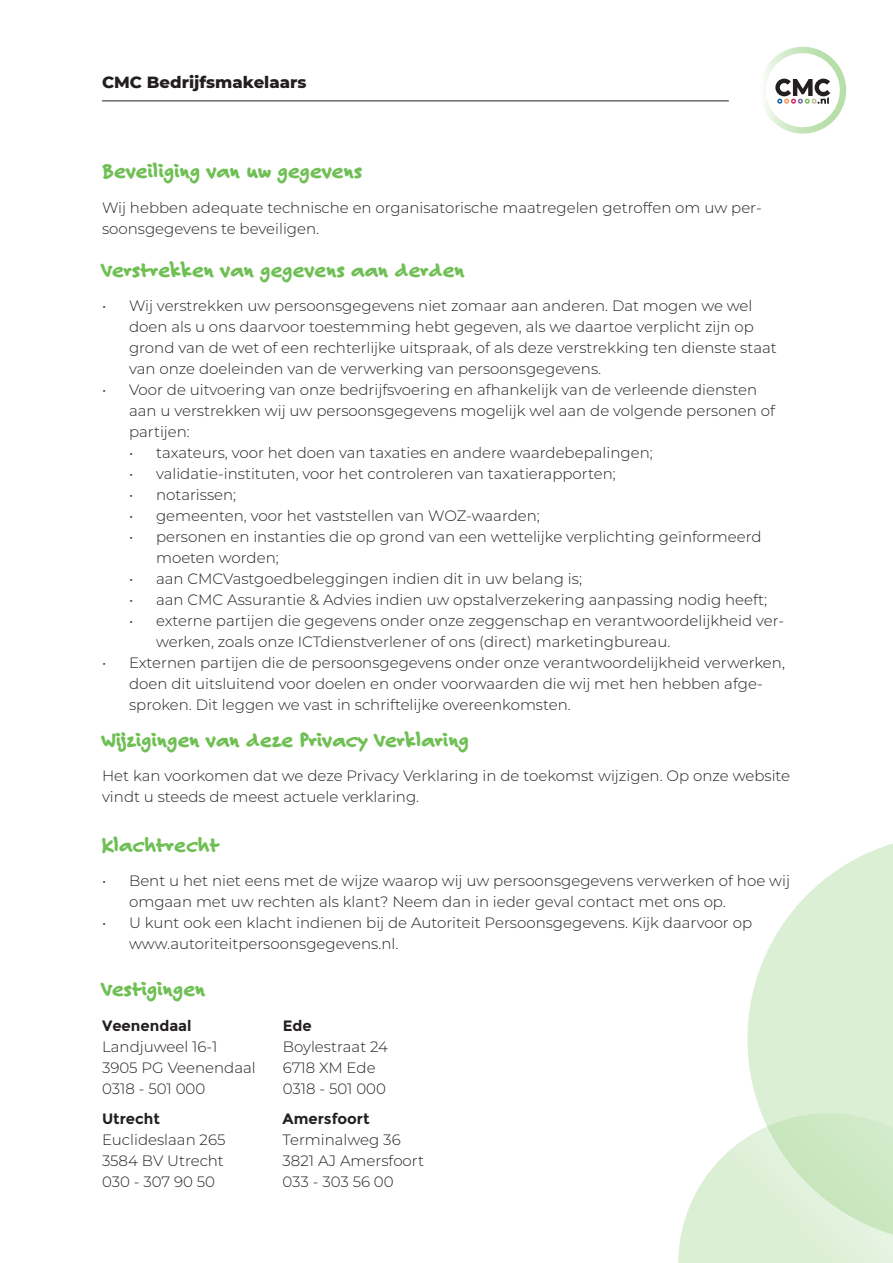
<style>
.page{position:relative;width:893px;height:1263px;background:#fff}
.page>*{position:absolute;margin:0;border:0;box-sizing:border-box;transform-origin:0 0}
.t1{font:800 21px "Felt Tip Roman";color:#6fbf54}
.t2{font:800 16.5px "Montserrat";color:#231f20}
.t3{font:300 15px/21px "Montserrat";color:#231f20}
.s1{font-weight:700}
</style>
<div class="page">
<svg style="left:678px;top:1138px;width:215px;height:125px"></svg>
<svg style="left:747px;top:843px;width:146px;height:400px;background:#def0d7"></svg>
<svg style="left:759px;top:47px;width:87px;height:87px"></svg>
<div style="left:766px;top:53px;width:74px;height:74px;background:#fff;border-radius:50%"></div>
<svg style="left:775px;top:79px;width:55px;height:25px"></svg>
<hr style="left:102px;top:101px;width:627px;height:1px;background:#231f20">
<p class="t2" style="left:102px;top:70px;width:206px">CMC Bedrijfsmakelaars</p>
<p class="t1" style="left:102px;top:156px;width:262px">Beveiliging van uw gegevens</p>
<p class="t3" style="left:102px;top:196px;width:661px">Wij hebben adequate technische en organisatorische maatregelen getroffen om uw per&shy;soonsgegevens te beveiligen.</p>
<p class="t1" style="left:102px;top:254px;width:365px">Verstrekken van gegevens aan derden</p>
<p class="t3" style="left:129px;top:295px;width:649px;text-indent:-27px">• Wij verstrekken uw persoonsgegevens niet zomaar aan anderen. Dat mogen we wel doen als u ons daarvoor toestemming hebt gegeven, als we daartoe verplicht zijn op grond van de wet of een rechterlijke uitspraak, of als deze verstrekking ten dienste staat van onze doeleinden van de verwerking van persoonsgegevens.</p>
<p class="t3" style="left:129px;top:379px;width:647px;text-indent:-27px">• Voor de uitvoering van onze bedrijfsvoering en afhankelijk van de verleende diensten aan u verstrekken wij uw persoonsgegevens mogelijk wel aan de volgende personen of partijen:</p>
<p class="t3" style="left:129px;top:442px;width:525px">• taxateurs, voor het doen van taxaties en andere waardebepalingen;</p>
<p class="t3" style="left:129px;top:463px;width:488px">• validatie-instituten, voor het controleren van taxatierapporten;</p>
<p class="t3" style="left:129px;top:484px;width:109px">• notarissen;</p>
<p class="t3" style="left:129px;top:505px;width:412px">• gemeenten, voor het vaststellen van WOZ-waarden;</p>
<p class="t3" style="left:156px;top:526px;width:607px;text-indent:-27px">• personen en instanties die op grond van een wettelijke verplichting geïnformeerd moeten worden;</p>
<p class="t3" style="left:129px;top:568px;width:454px">• aan CMCVastgoedbeleggingen indien dit in uw belang is;</p>
<p class="t3" style="left:129px;top:589px;width:640px">• aan CMC Assurantie &amp; Advies indien uw opstalverzekering aanpassing nodig heeft;</p>
<p class="t3" style="left:156px;top:610px;width:630px;text-indent:-27px">• externe partijen die gegevens onder onze zeggenschap en verantwoordelijkheid ver&shy;werken, zoals onze ICTdienstverlener of ons (direct) marketingbureau.</p>
<p class="t3" style="left:129px;top:652px;width:657px;text-indent:-27px">• Externen partijen die de persoonsgegevens onder onze verantwoordelijkheid verwerken, doen dit uitsluitend voor doelen en onder voorwaarden die wij met hen hebben afge&shy;sproken. Dit leggen we vast in schriftelijke overeenkomsten.</p>
<p class="t1" style="left:102px;top:725px;width:369px">Wijzigingen van deze Privacy Verklaring</p>
<p class="t3" style="left:102px;top:765px;width:690px">Het kan voorkomen dat we deze Privacy Verklaring in de toekomst wijzigen. Op onze website vindt u steeds de meest actuele verklaring.</p>
<p class="t1" style="left:102px;top:829px;width:119px">Klachtrecht</p>
<p class="t3" style="left:129px;top:870px;width:662px;text-indent:-27px">• Bent u het niet eens met de wijze waarop wij uw persoonsgegevens verwerken of hoe wij omgaan met uw rechten als klant? Neem dan in ieder geval contact met ons op.</p>
<p class="t3" style="left:129px;top:912px;width:625px;text-indent:-27px">• U kunt ook een klacht indienen bij de Autoriteit Persoonsgegevens. Kijk daarvoor op www.autoriteitpersoonsgegevens.nl.</p>
<p class="t1" style="left:102px;top:974px;width:105px">Vestigingen</p>
<p class="t3" style="left:102px;top:1015px;width:117px"><span class="s1">Veenendaal<br></span>Landjuweel 16-1</p>
<p class="t3" style="left:102px;top:1057px;width:155px">3905 PG Veenendaal</p>
<p class="t3" style="left:102px;top:1078px;width:105px">0318 - 501 000</p>
<p class="t3" style="left:102px;top:1108px;width:125px"><span class="s1">Utrecht<br></span>Euclideslaan 265</p>
<p class="t3" style="left:102px;top:1150px;width:123px">3584 BV Utrecht</p>
<p class="t3" style="left:102px;top:1171px;width:115px">030 - 307 90 50</p>
<p class="t3" style="left:283px;top:1015px;width:107px"><span class="s1">Ede<br></span>Boylestraat 24</p>
<p class="t3" style="left:283px;top:1057px;width:94px">6718 XM Ede</p>
<p class="t3" style="left:283px;top:1078px;width:105px">0318 - 501 000</p>
<p class="t3" style="left:283px;top:1108px;width:120px"><span class="s1">Amersfoort<br></span>Terminalweg 36</p>
<p class="t3" style="left:283px;top:1150px;width:143px">3821 AJ Amersfoort</p>
<p class="t3" style="left:283px;top:1171px;width:113px">033 - 303 56 00</p>
</div>
